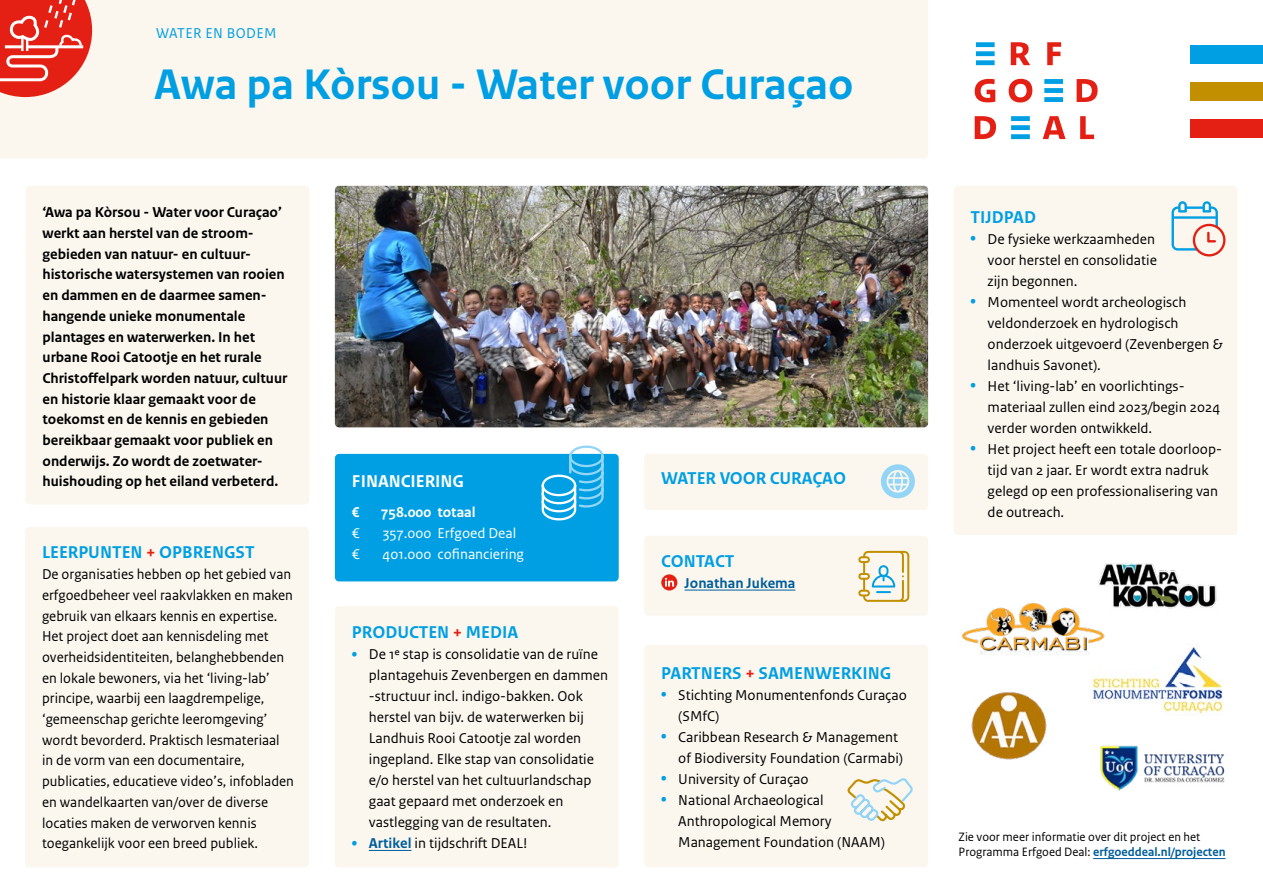
<style>
.page{position:relative;width:1263px;height:893px;background:#fff}
.page>*{position:absolute;margin:0;border:0;box-sizing:border-box;transform-origin:0 0}
.t1{font:700 45px "Rijksoverheid Sans Text";color:#009fe3}
.t2{font:700 18px "Rijksoverheid Sans Text";color:#009fe3}
.t3{font:700 18px "Rijksoverheid Sans Text";color:#fff}
.t4{font:15px/21px "Rijksoverheid Sans Text";color:#000}
.t5{font:700 15px/20.7px "Rijksoverheid Sans Text";color:#000}
.t6{font:15px "Rijksoverheid Sans Text";color:#fff}
.t7{font:700 15px "Rijksoverheid Sans Text";color:#fff}
.t8{font:700 15px "Rijksoverheid Sans Text";color:#005e9c}
.t9{font:15px "Rijksoverheid Sans Text";letter-spacing:.025em;color:#009fe3}
.t10{font:12.75px/15px "Rijksoverheid Sans Text";color:#000}
.s1{color:#e41f13}
.s2{font-weight:700;font-size:19.5px;color:#009fe3}
.s3{font-weight:700;color:#005e9c}
</style>
<div class="page">
<div style="left:0;top:0;width:928px;height:158px;background:#fbf7ee"></div>
<div style="left:1190px;top:45px;width:73px;height:19px;background:#009fe3"></div>
<div style="left:1190px;top:120px;width:73px;height:18px;background:#e41f13"></div>
<div style="left:1190px;top:82px;width:73px;height:19px;background:#c18f00"></div>
<svg style="left:1011px;top:42px;width:19px;height:23px"></svg>
<svg style="left:1047px;top:42px;width:14px;height:23px"></svg>
<svg style="left:975px;top:79px;width:20px;height:23px"></svg>
<svg style="left:1009px;top:79px;width:23px;height:23px"></svg>
<svg style="left:1076px;top:79px;width:21px;height:23px"></svg>
<svg style="left:975px;top:116px;width:21px;height:23px"></svg>
<svg style="left:1043px;top:116px;width:22px;height:23px"></svg>
<svg style="left:1080px;top:116px;width:14px;height:23px"></svg>
<svg style="left:976px;top:42px;width:19px;height:23px"></svg>
<svg style="left:1011px;top:116px;width:19px;height:23px"></svg>
<svg style="left:1044px;top:79px;width:19px;height:23px"></svg>
<svg style="left:0;top:0;width:92px;height:97px;background:#ea544a"></svg>
<div style="left:26px;top:186px;width:283px;height:318px;background:#fbf7ee;border-radius:4px"></div>
<div style="left:954px;top:186px;width:283px;height:349px;background:#fbf7ee;border-radius:4px"></div>
<img style="left:1098px;top:563px;width:119px;height:46px">
<img style="left:335px;top:186px;width:593px;height:241px">
<div style="left:25px;top:527px;width:284px;height:340px;background:#fbf7ee;border-radius:4px"></div>
<div style="left:644px;top:454px;width:284px;height:56px;background:#fbf7ee;border-radius:4px"></div>
<svg style="left:881px;top:464px;width:34px;height:34px"></svg>
<div style="left:644px;top:645px;width:284px;height:222px;background:#fbf7ee;border-radius:4px"></div>
<svg style="left:847px;top:778px;width:66px;height:44px"></svg>
<div style="left:335px;top:606px;width:284px;height:261px;background:#fbf7ee;border-radius:4px"></div>
<hr style="left:369px;top:850px;width:43px;height:1px;background:#005e9c">
<div style="left:335px;top:454px;width:284px;height:127px;background:#009fe3;border-radius:4px"></div>
<svg style="left:540px;top:445px;width:65px;height:76px"></svg>
<div style="left:644px;top:536px;width:284px;height:80px;background:#fbf7ee;border-radius:4px"></div>
<hr style="left:685px;top:590px;width:110px;height:1px;background:#005e9c">
<svg style="left:661px;top:574px;width:16px;height:16px"></svg>
<svg style="left:858px;top:551px;width:51px;height:51px"></svg>
<svg style="left:1171px;top:201px;width:54px;height:56px"></svg>
<img style="left:1092px;top:647px;width:131px;height:67px">
<img style="left:1100px;top:745px;width:125px;height:46px">
<img style="left:971px;top:691px;width:76px;height:69px">
<img style="left:961px;top:600px;width:146px;height:57px">
<hr style="left:1093px;top:858px;width:132px;height:1px;background:#005e9c">
<p class="t9" style="left:156px;top:24px;width:122px">WATER EN BODEM</p>
<h1 class="t1" style="left:154px;top:59px;width:701px">Awa pa Kòrsou - Water voor Curaçao</h1>
<p class="t5" style="left:43px;top:202px;width:246px">‘Awa pa Kòrsou - Water voor Curaçao’ werkt aan herstel van de stroom&shy;gebieden van natuur- en cultuur&shy;historische watersystemen van rooien en dammen en de daarmee samen&shy;hangende unieke monumentale plantages en waterwerken. In het urbane Rooi Catootje en het rurale Christoffelpark worden natuur, cultuur en historie klaar gemaakt voor de toekomst en de kennis en gebieden bereikbaar gemaakt voor publiek en onderwijs. Zo wordt de zoetwater&shy;huishouding op het eiland verbeterd.</p>
<p class="t2" style="left:42px;top:542px;width:214px">LEERPUNTEN <span class="s1">+</span> OPBRENGST</p>
<p class="t4" style="left:42px;top:564px;width:253px">De organisaties hebben op het gebied van erfgoedbeheer veel raakvlakken en maken gebruik van elkaars kennis en expertise.<br>Het project doet aan kennisdeling met overheidsidentiteiten, belanghebbenden en lokale bewoners, via het ‘living-lab’ principe, waarbij een laagdrempelige, ‘gemeenschap gerichte leeromgeving’ wordt bevorderd. Praktisch lesmateriaal in de vorm van een documentaire, publicaties, educatieve video’s, infobladen en wandelkaarten van/over de diverse locaties maken de verworven kennis toegankelijk voor een breed publiek.</p>
<p class="t2" style="left:661px;top:468px;width:186px">WATER VOOR CURAÇAO</p>
<p class="t3" style="left:352px;top:471px;width:114px">FINANCIERING</p>
<p class="t7" style="left:352px;top:504px;width:9px">€</p>
<p class="t7" style="left:381px;top:504px;width:96px">758.000 totaal</p>
<p class="t6" style="left:352px;top:525px;width:9px">€</p>
<p class="t6" style="left:383px;top:525px;width:135px">357.000 Erfgoed Deal</p>
<p class="t6" style="left:352px;top:546px;width:9px">€</p>
<p class="t6" style="left:383px;top:546px;width:143px">401.000 cofinanciering</p>
<p class="t2" style="left:661px;top:550px;width:75px">CONTACT</p>
<p class="t8" style="left:685px;top:574px;width:112px">Jonathan Jukema</p>
<p class="t2" style="left:352px;top:622px;width:168px">PRODUCTEN <span class="s1">+</span> MEDIA</p>
<p class="t4" style="left:369px;top:644px;width:241px;text-indent:-17px"><span class="s2">•</span> De 1e stap is consolidatie van de ruïne plantagehuis Zevenbergen en dammen -structuur incl. indigo-bakken. Ook herstel van bijv. de waterwerken bij Landhuis Rooi Catootje zal worden ingepland. Elke stap van consolidatie e/o herstel van het cultuurlandschap gaat gepaard met onderzoek en vastlegging van de resultaten.</p>
<p class="t4" style="left:352px;top:833px;width:177px"><span class="s2">•</span> <span class="s3">Artikel</span> in tijdschrift DEAL!</p>
<p class="t2" style="left:661px;top:663px;width:231px">PARTNERS <span class="s1">+</span> SAMENWERKING</p>
<p class="t4" style="left:678px;top:684px;width:230px;text-indent:-17px"><span class="s2">•</span> Stichting Monumentenfonds Curaçao (SMfC)</p>
<p class="t4" style="left:678px;top:726px;width:226px;text-indent:-17px"><span class="s2">•</span> Caribbean Research &amp; Management of Biodiversity Foundation (Carmabi)</p>
<p class="t4" style="left:661px;top:768px;width:149px"><span class="s2">•</span> University of Curaçao</p>
<p class="t4" style="left:678px;top:789px;width:208px;text-indent:-17px"><span class="s2">•</span> National Archaeological<br>Anthropological Memory<br>Management Foundation (NAAM)</p>
<p class="t2" style="left:971px;top:207px;width:67px">TIJDPAD</p>
<p class="t4" style="left:988px;top:228px;width:171px;text-indent:-17px"><span class="s2">•</span> De fysieke werkzaamheden voor herstel en consolidatie zijn begonnen.</p>
<p class="t4" style="left:988px;top:291px;width:237px;text-indent:-17px"><span class="s2">•</span> Momenteel wordt archeologisch veldonderzoek en hydrologisch onderzoek uitgevoerd (Zevenbergen &amp; landhuis Savonet).</p>
<p class="t4" style="left:988px;top:375px;width:234px;text-indent:-17px"><span class="s2">•</span> Het ‘living-lab’ en voorlichtings&shy;materiaal zullen eind 2023/begin 2024 verder worden ontwikkeld.</p>
<p class="t4" style="left:988px;top:438px;width:234px;text-indent:-17px"><span class="s2">•</span> Het project heeft een totale doorloop&shy;tijd van 2 jaar. Er wordt extra nadruk gelegd op een professionalisering van de outreach.</p>
<p class="t10" style="left:958px;top:829px;width:268px">Zie voor meer informatie over dit project en het<br>Programma Erfgoed Deal: <span class="s3">erfgoeddeal.nl/projecten</span></p>
</div>
